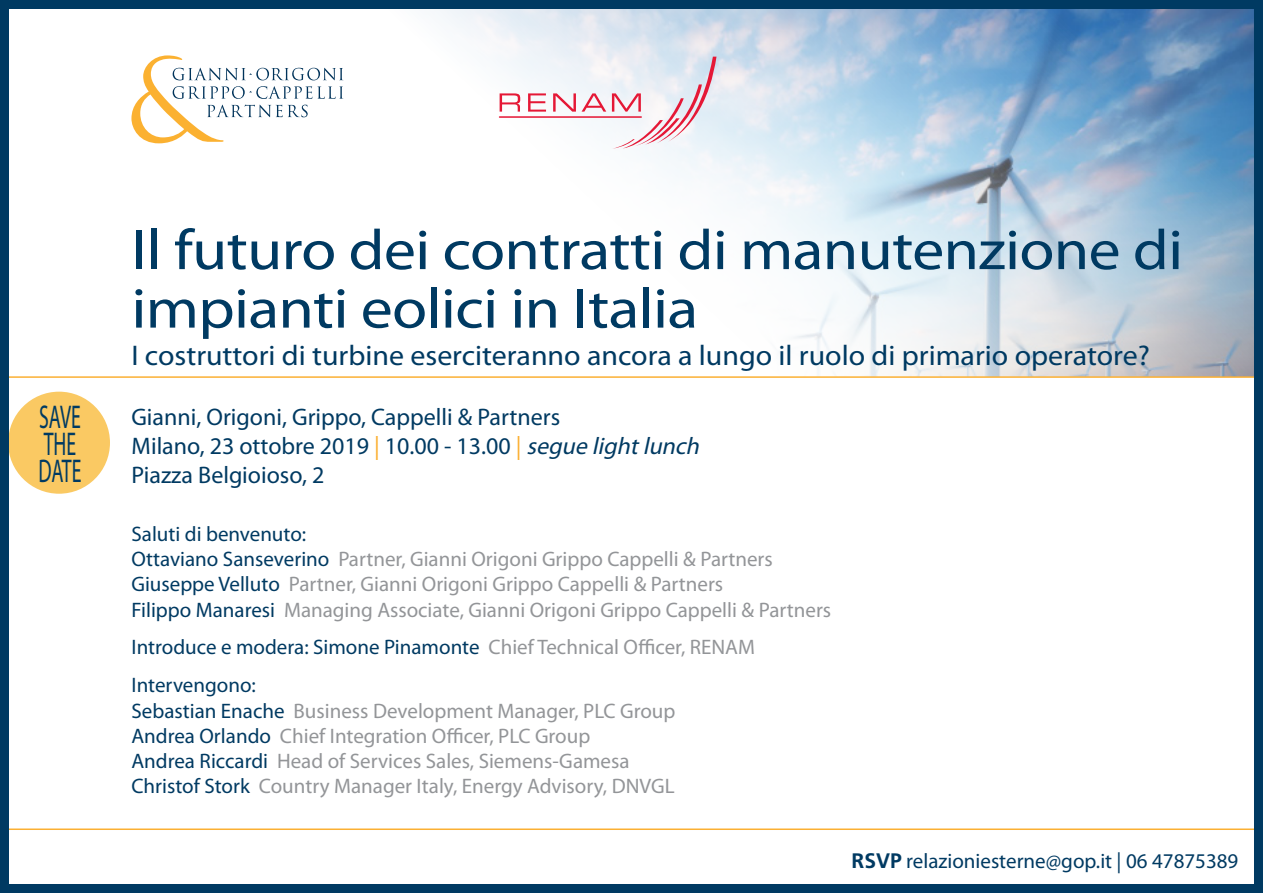
<style>
.page{position:relative;width:1263px;height:893px;background:#fff}
.page>*{position:absolute;margin:0;border:0;box-sizing:border-box;transform-origin:0 0}
.t1{font:57px/58.5px "Myriad Pro";letter-spacing:-.01em;color:#003a62;scale:1.12 1}
.t2{font:33px/27px "Myriad Pro";color:#003a62;scale:.6 1}
.t3{font:28.5px "Myriad Pro";color:#003a62;scale:1.05 1}
.t4{font:24px "Myriad Pro";color:#003a62}
.t5{font:21px "Myriad Pro";color:#939598}
.t6{font:21px "Myriad Pro";color:#003a62}
.s1{color:#fbb033}
.s2{font-style:italic}
.s3{color:#003a62}
.s4{color:#939598}
.s5{font-family:"Frutiger LT Std";font-weight:700}
</style>
<div class="page">
<img style="left:439px;top:10px;width:814px;height:366px">
<hr style="left:0;top:376px;width:1263px;height:2px;background:#fbb033">
<hr style="left:0;top:828px;width:1263px;height:2px;background:#fbb033">
<div style="left:8px;top:392px;width:102px;height:102px;background:#fac963;border-radius:50%"></div>
<svg style="left:131px;top:55px;width:212px;height:88px"></svg>
<svg style="left:500px;top:93px;width:20px;height:19px"></svg>
<svg style="left:528px;top:93px;width:18px;height:19px"></svg>
<svg style="left:553px;top:93px;width:23px;height:19px"></svg>
<svg style="left:582px;top:93px;width:24px;height:19px"></svg>
<hr style="left:499px;top:116px;width:142px;height:2px;background:#e51836">
<svg style="left:612px;top:57px;width:104px;height:92px"></svg>
<div style="left:0;top:0;width:1263px;height:893px;border:9px solid #003a62"></div>
<p class="t2" style="left:38px;top:403px;width:73px">SAVE<br>THE<br>DATE</p>
<p class="t1" style="left:131px;top:220px;width:940px">Il futuro dei contratti di manutenzione di impianti eolici in Italia</p>
<p class="t3" style="left:131px;top:338px;width:971px">I costruttori di turbine eserciteranno ancora a lungo il ruolo di primario operatore?</p>
<p class="t4" style="left:131px;top:402px;width:430px">Gianni, Origoni, Grippo, Cappelli &amp; Partners</p>
<p class="t4" style="left:131px;top:431px;width:575px">Milano, 23 ottobre 2019 <span class="s1">|</span> 10.00 - 13.00 <span class="s1">|</span> <span class="s2">segue lightlunch</span></p>
<p class="t4" style="left:131px;top:460px;width:194px">Piazza Belgioioso, 2</p>
<p class="t6" style="left:131px;top:521px;width:176px">Saluti di benvenuto:</p>
<p class="t5" style="left:131px;top:546px;width:643px"><span class="s3">Ottaviano Sanseverino</span> Partner, Gianni Origoni Grippo Cappelli &amp; Partners</p>
<p class="t5" style="left:131px;top:571px;width:593px"><span class="s3">Giuseppe Velluto</span> Partner, Gianni Origoni Grippo Cappelli &amp; Partners</p>
<p class="t5" style="left:131px;top:596px;width:701px"><span class="s3">Filippo Manaresi</span> Managing Associate, Gianni Origoni Grippo Cappelli &amp; Partners</p>
<p class="t6" style="left:131px;top:634px;width:625px">Introduce e modera: Simone Pinamonte <span class="s4">Chief Technical Officer, RENAM</span></p>
<p class="t6" style="left:131px;top:672px;width:126px">Intervengono:</p>
<p class="t5" style="left:131px;top:698px;width:545px"><span class="s3">Sebastian Enache</span> Business Development Manager, PLC Group</p>
<p class="t5" style="left:131px;top:723px;width:460px"><span class="s3">Andrea Orlando</span> Chief Integration Officer, PLC Group</p>
<p class="t5" style="left:131px;top:748px;width:500px"><span class="s3">Andrea Riccardi</span> Head of Services Sales, Siemens-Gamesa</p>
<p class="t5" style="left:131px;top:773px;width:545px"><span class="s3">Christof Stork</span> Country Manager Italy, Energy Advisory, DNVGL</p>
<p class="t6" style="left:851px;top:848px;width:388px"><span class="s5">RSVP</span> relazioniesterne@gop.it | 06 47875389</p>
</div>
